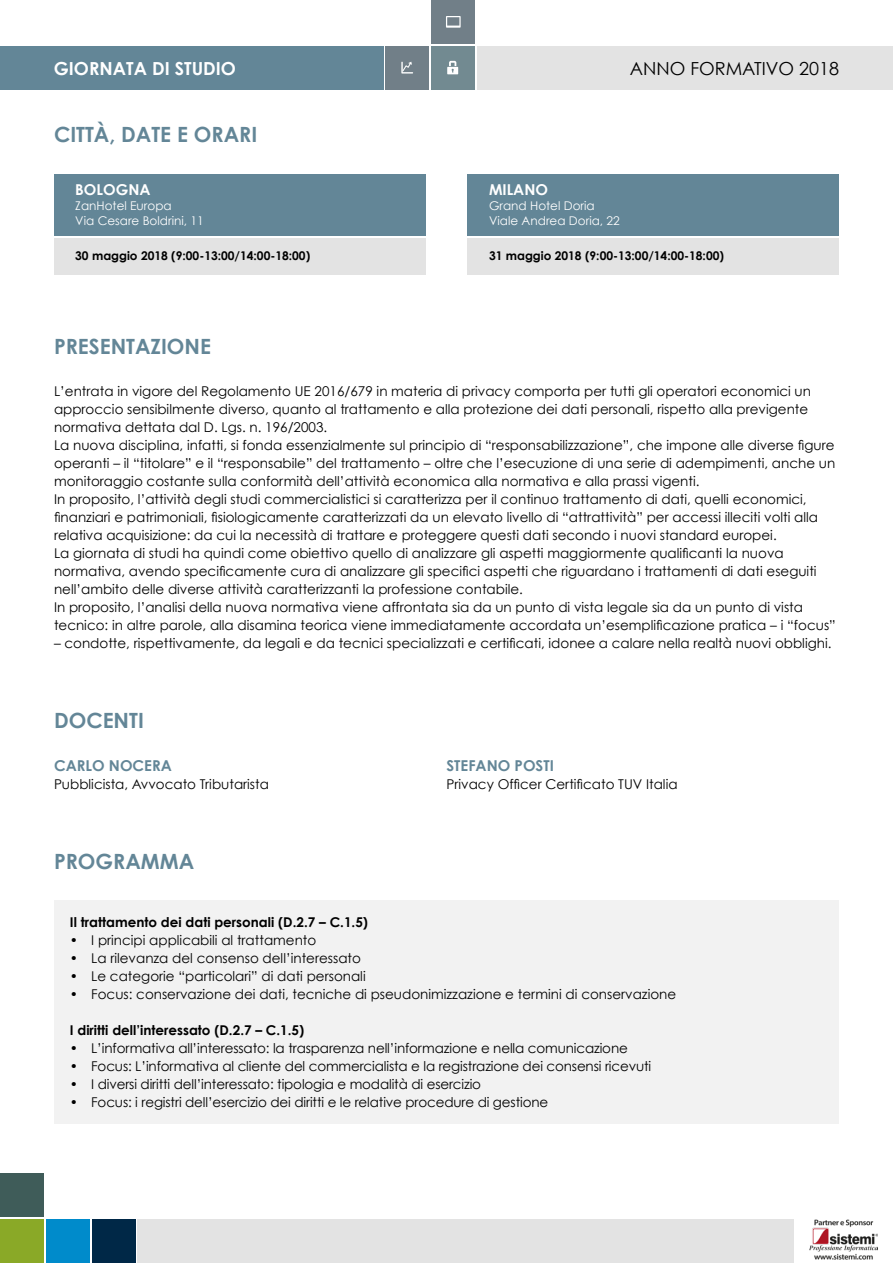
<style>
.page{position:relative;width:893px;height:1263px;background:#fff}
.page>*{position:absolute;margin:0;border:0;box-sizing:border-box;transform-origin:0 0}
.t1{font:700 21px "Century Gothic";color:#638697}
.t2{font:18px "Century Gothic";color:#000}
.t3{font:700 18px "Century Gothic";color:#fff}
.t4{font:700 15px "Century Gothic";color:#638697}
.t5{font:700 15px "Century Gothic";color:#fff}
.t6{font:13.5px/18px "Century Gothic";color:#000}
.t7{font:700 13.5px "Century Gothic";color:#000}
.t8{font:700 12px "Century Gothic";color:#000}
.t9{font:12px/15px "Century Gothic";color:#fff}
</style>
<div class="page">
<div style="left:0;top:46px;width:384px;height:43px;background:#638697"></div>
<div style="left:477px;top:46px;width:416px;height:43px;background:#e3e3e3"></div>
<div style="left:431px;top:46px;width:44px;height:43px;background:#728a91"></div>
<div style="left:431px;top:0;width:44px;height:44px;background:#717f88"></div>
<div style="left:385px;top:46px;width:44px;height:43px;background:#717f88"></div>
<svg style="left:447px;top:61px;width:11px;height:13px"></svg>
<svg style="left:446px;top:16px;width:15px;height:12px"></svg>
<svg style="left:401px;top:62px;width:12px;height:12px"></svg>
<div style="left:0;top:1219px;width:44px;height:44px;background:#8aa927"></div>
<div style="left:0;top:1173px;width:44px;height:44px;background:#3f5c59"></div>
<div style="left:92px;top:1219px;width:44px;height:44px;background:#002847"></div>
<div style="left:138px;top:1219px;width:656px;height:44px;background:#e3e3e3"></div>
<div style="left:46px;top:1219px;width:44px;height:44px;background:#008bcb"></div>
<img style="left:810px;top:1219px;width:67px;height:41px">
<div style="left:468px;top:174px;width:371px;height:62px;background:#638697"></div>
<div style="left:468px;top:238px;width:371px;height:36px;background:#e3e3e3"></div>
<div style="left:54px;top:174px;width:371px;height:62px;background:#638697"></div>
<div style="left:54px;top:238px;width:371px;height:36px;background:#e3e3e3"></div>
<div style="left:54px;top:901px;width:785px;height:223px;background:#f2f2f2"></div>
<h2 class="t3" style="left:54px;top:58px;width:184px">GIORNATA DI STUDIO</h2>
<h2 class="t2" style="left:630px;top:58px;width:211px">ANNO FORMATIVO 2018</h2>
<h1 class="t1" style="left:54px;top:122px;width:205px">CITTÀ, DATE E ORARI</h1>
<p class="t5" style="left:75px;top:180px;width:77px">BOLOGNA</p>
<p class="t9" style="left:75px;top:198px;width:130px">ZanHotel Europa<br>Via Cesare Boldrini, 11</p>
<p class="t8" style="left:75px;top:248px;width:236px">30 maggio 2018 (9:00-13:00/14:00-18:00)</p>
<p class="t5" style="left:489px;top:180px;width:61px">MILANO</p>
<p class="t9" style="left:489px;top:198px;width:132px">Grand Hotel Doria<br>Viale Andrea Doria, 22</p>
<p class="t8" style="left:489px;top:248px;width:236px">31 maggio 2018 (9:00-13:00/14:00-18:00)</p>
<h1 class="t1" style="left:54px;top:333px;width:159px">PRESENTAZIONE</h1>
<p class="t6" style="left:54px;top:382px;width:783px">L’entrata in vigore del Regolamento UE 2016/679 in materia di privacy comporta per tutti gli operatori economici un approccio sensibilmente diverso, quanto al trattamento e alla protezione dei dati personali, rispetto alla previgente normativa dettata dal D. Lgs. n. 196/2003.<br>La nuova disciplina, infatti, si fonda essenzialmente sul principio di “responsabilizzazione”, che impone alle diverse figure operanti – il “titolare” e il “responsabile” del trattamento – oltre che l’esecuzione di una serie di adempimenti, anche un monitoraggio costante sulla conformità dell’attività economica alla normativa e alla prassi vigenti.<br>In proposito, l’attività degli studi commercialistici si caratterizza per il continuo trattamento di dati, quelli economici, finanziari e patrimoniali, fisiologicamente caratterizzati da un elevato livello di “attrattività” per accessi illeciti volti alla relativa acquisizione: da cui la necessità di trattare e proteggere questi dati secondo i nuovi standard europei.<br>La giornata di studi ha quindi come obiettivo quello di analizzare gli aspetti maggiormente qualificanti la nuova normativa, avendo specificamente cura di analizzare gli specifici aspetti che riguardano i trattamenti di dati eseguiti nell’ambito delle diverse attività caratterizzanti la professione contabile.<br>In proposito, l’analisi della nuova normativa viene affrontata sia da un punto di vista legale sia da un punto di vista tecnico: in altre parole, alla disamina teorica viene immediatamente accordata un’esemplificazione pratica – i “focus”</p>
<p class="t6" style="left:54px;top:634px;width:779px">– condotte, rispettivamente, da legali e da tecnici specializzati e certificati, idonee a calare nella realtà nuovi obblighi.</p>
<h1 class="t1" style="left:54px;top:707px;width:91px">DOCENTI</h1>
<p class="t4" style="left:54px;top:756px;width:119px">CARLO NOCERA</p>
<p class="t6" style="left:54px;top:775px;width:216px">Pubblicista, Avvocato Tributarista</p>
<h1 class="t1" style="left:54px;top:848px;width:142px">PROGRAMMA</h1>
<p class="t4" style="left:446px;top:756px;width:109px">STEFANO POSTI</p>
<p class="t6" style="left:446px;top:775px;width:233px">Privacy Officer Certificato TUV Italia</p>
<p class="t7" style="left:70px;top:913px;width:300px">Il trattamento dei dati personali (D.2.7 – C.1.5)</p>
<p class="t6" style="left:70px;top:931px;width:248px">• I principi applicabili al trattamento</p>
<p class="t6" style="left:70px;top:949px;width:293px">• La rilevanza del consenso dell’interessato</p>
<p class="t6" style="left:70px;top:967px;width:297px">• Le categorie “particolari” di dati personali</p>
<p class="t6" style="left:70px;top:985px;width:608px">• Focus: conservazione dei dati, tecniche di pseudonimizzazione e termini di conservazione</p>
<p class="t7" style="left:70px;top:1021px;width:236px">I diritti dell’interessato (D.2.7 – C.1.5)</p>
<p class="t6" style="left:70px;top:1039px;width:559px">• L’informativa all’interessato: la trasparenza nell’informazione e nella comunicazione</p>
<p class="t6" style="left:70px;top:1057px;width:583px">• Focus: L’informativa al cliente del commercialista e la registrazione dei consensi ricevuti</p>
<p class="t6" style="left:70px;top:1075px;width:413px">• I diversi diritti dell’interessato: tipologia e modalità di esercizio</p>
<p class="t6" style="left:70px;top:1093px;width:480px">• Focus: i registri dell’esercizio dei diritti e le relative procedure di gestione</p>
</div>
